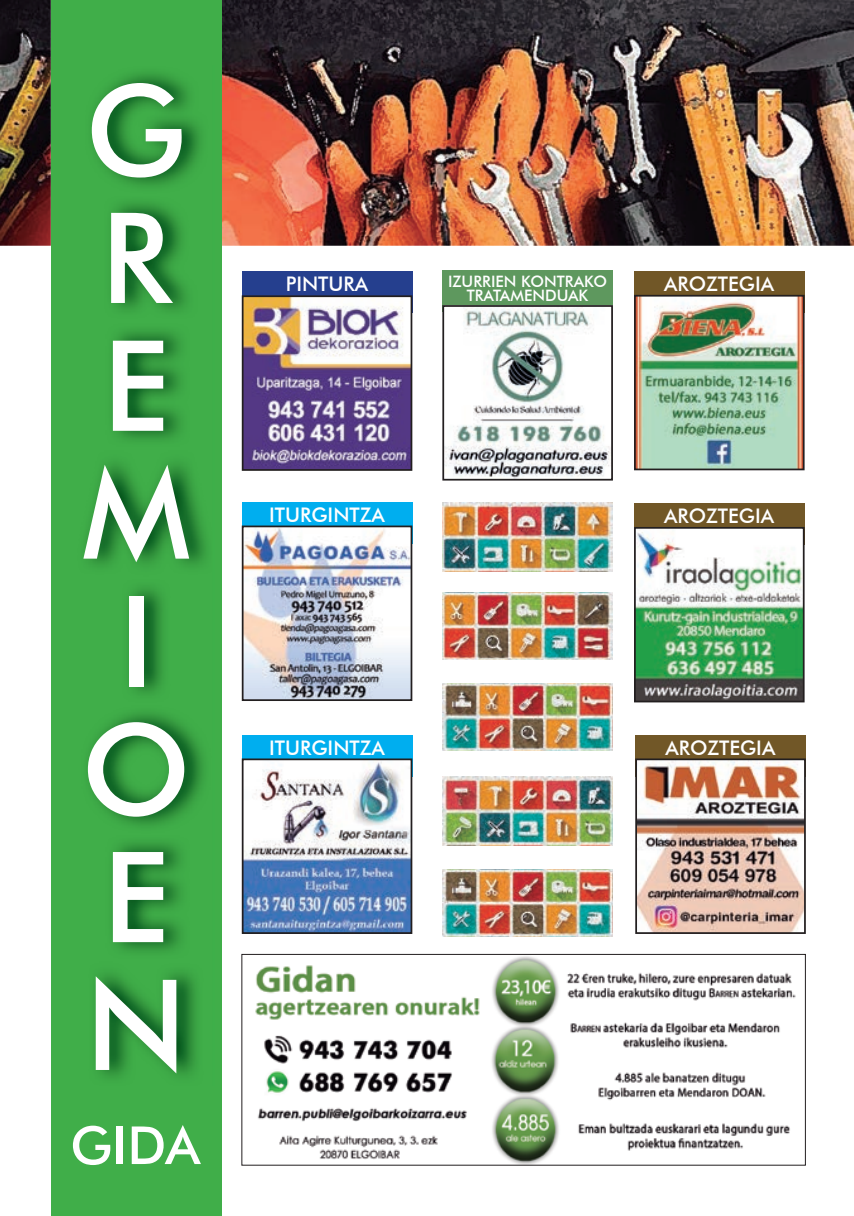
<style>
.page{position:relative;width:854px;height:1216px;background:#fff}
.page>*{position:absolute;margin:0;border:0;box-sizing:border-box;transform-origin:0 0}
.t1{font:500 126px/127.8px "Futura BT";color:#fff}
.t2{font:500 52.5px "Futura BT";color:#fff}
.t3{font:500 20.12px "Futura BT";color:#fff}
.t4{font:500 15.75px/14px "Futura BT";color:#fff;text-align:center}
</style>
<div class="page">
<img style="left:0;top:0;width:853px;height:246px">
<svg style="left:51px;top:0;width:170px;height:1215px;background:#38a142"></svg>
<div style="left:633px;top:271px;width:171px;height:41px;background:#715727"></div>
<img style="left:636px;top:298px;width:165px;height:169px">
<div style="left:633px;top:295px;width:171px;height:175px;border:2px solid #231f20"></div>
<div style="left:242px;top:502px;width:170px;height:41px;background:#00aeef"></div>
<img style="left:245px;top:528px;width:164px;height:170px">
<div style="left:242px;top:525px;width:170px;height:176px;border:2px solid #231f20"></div>
<div style="left:633px;top:503px;width:171px;height:41px;background:#715727"></div>
<img style="left:636px;top:530px;width:165px;height:169px">
<div style="left:633px;top:527px;width:171px;height:175px;border:2px solid #231f20"></div>
<div style="left:242px;top:735px;width:170px;height:41px;background:#00aeef"></div>
<img style="left:245px;top:761px;width:164px;height:169px">
<div style="left:242px;top:758px;width:170px;height:175px;border:2px solid #231f20"></div>
<div style="left:242px;top:272px;width:170px;height:41px;background:#253f8e"></div>
<img style="left:245px;top:298px;width:164px;height:170px">
<div style="left:242px;top:295px;width:170px;height:176px;border:2px solid #231f20"></div>
<div style="left:635px;top:735px;width:170px;height:41px;background:#715727"></div>
<img style="left:638px;top:761px;width:164px;height:169px">
<div style="left:635px;top:758px;width:170px;height:175px;border:2px solid #231f20"></div>
<img style="left:255px;top:956px;width:541px;height:207px">
<div style="left:241px;top:953px;width:564px;height:212px;border:1px solid #231f20"></div>
<div style="left:442px;top:270px;width:170px;height:41px;background:#5e985e"></div>
<img style="left:445px;top:308px;width:164px;height:169px">
<div style="left:442px;top:305px;width:170px;height:175px;border:2px solid #231f20"></div>
<img style="left:442px;top:502px;width:170px;height:69px">
<img style="left:442px;top:592px;width:170px;height:67px">
<img style="left:442px;top:683px;width:170px;height:67px">
<img style="left:442px;top:776px;width:170px;height:69px">
<img style="left:442px;top:869px;width:170px;height:67px">
<h1 class="t1" style="left:81px;top:65px;width:111px">G<br>R<br>E<br>M<br>I<br>O<br>E<br>N</h1>
<h2 class="t2" style="left:70px;top:1113px;width:131px">GIDA</h2>
<p class="t3" style="left:285px;top:272px;width:84px">PINTURA</p>
<p class="t4" style="left:448px;top:274px;width:160px">IZURRIEN KONTRAKO<br>TRATAMENDUAK</p>
<p class="t3" style="left:664px;top:271px;width:111px">AROZTEGIA</p>
<p class="t3" style="left:269px;top:502px;width:117px">ITURGINTZA</p>
<p class="t3" style="left:664px;top:503px;width:111px">AROZTEGIA</p>
<p class="t3" style="left:269px;top:735px;width:117px">ITURGINTZA</p>
<p class="t3" style="left:665px;top:735px;width:111px">AROZTEGIA</p>
</div>
